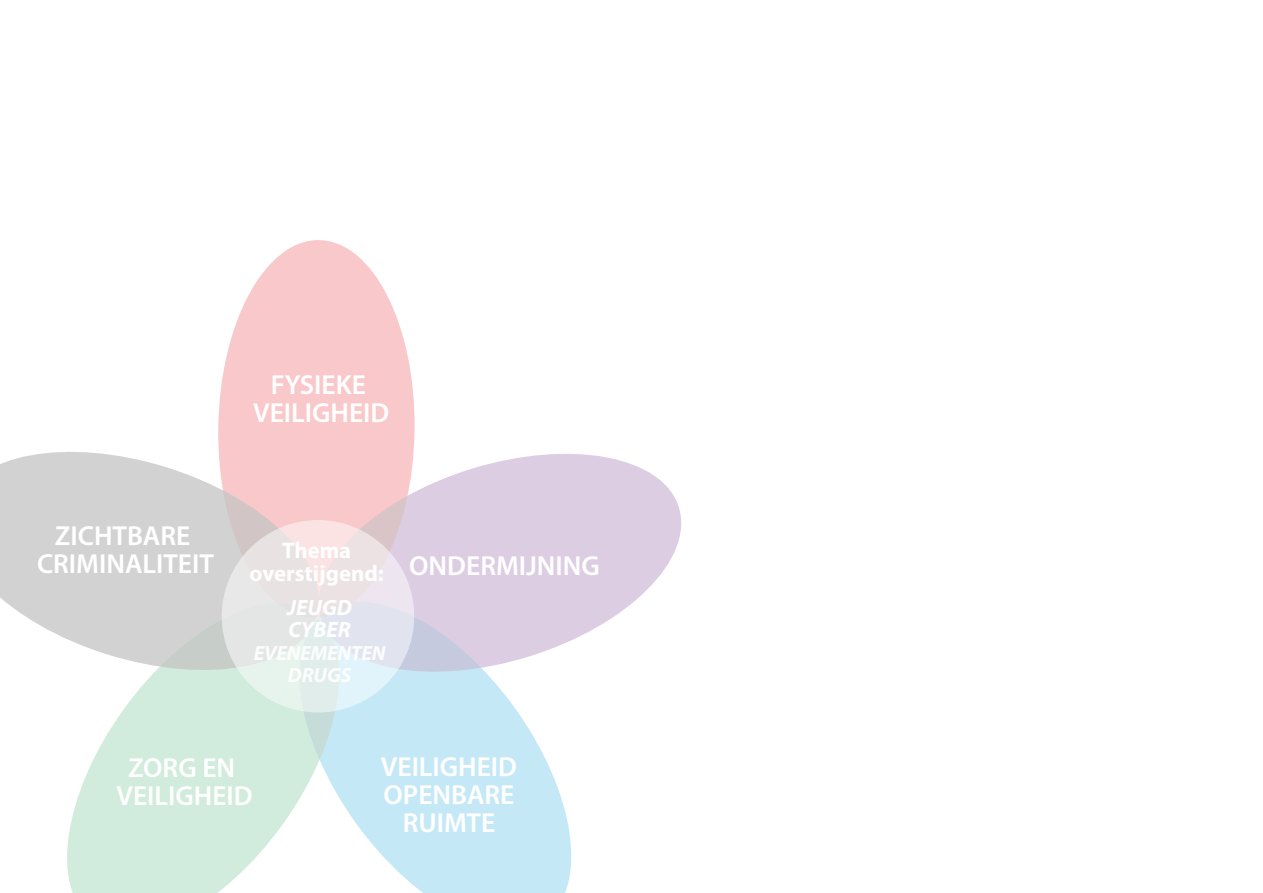
<style>
.page{position:relative;width:1263px;height:893px;background:#fff}
.page>*{position:absolute;margin:0;border:0;box-sizing:border-box;transform-origin:0 0}
.t1{font:600 27.6px/28px "Myriad Pro";color:#fff;text-align:center}
.t2{font:700 22.65px/23.1px "Myriad Pro";color:#fff;text-align:center}
.t3{font:italic 700 22.2px/22.5px "Myriad Pro";color:#fff}
.t4{font:italic 700 20.55px/22.5px "Myriad Pro";letter-spacing:-.015em;color:rgb(255 255 255/.9);text-align:center}
</style>
<div class="page">
<svg style="left:218px;top:240px;width:197px;height:214px;fill:#f8c8ca"></svg>
<svg style="left:67px;top:670px;width:232px;height:223px;fill:#d1ebdc"></svg>
<svg style="left:299px;top:672px;width:272px;height:221px;fill:#c5e8f7"></svg>
<svg style="left:319px;top:454px;width:362px;height:218px;fill:#dccde2"></svg>
<svg style="left:0;top:452px;width:319px;height:218px;background:#dad5d5"></svg>
<div style="left:222px;top:520px;width:192px;height:192px;background:linear-gradient(to bottom,#f3dfe1,#def1f1);border-radius:50%"></div>
<p class="t1" style="left:253px;top:370px;width:138px">FYSIEKE<br>VEILIGHEID</p>
<p class="t1" style="left:37px;top:521px;width:178px">ZICHTBARE<br>CRIMINALITEIT</p>
<p class="t2" style="left:250px;top:538px;width:136px">Thema overstijgend:</p>
<p class="t3" style="left:287px;top:595px;width:66px">JEUGD<br>CYBER</p>
<p class="t4" style="left:254px;top:641px;width:133px">EVENEMENTEN<br>DRUGS</p>
<p class="t1" style="left:409px;top:551px;width:192px">ONDERMIJNING</p>
<p class="t1" style="left:116px;top:753px;width:138px">ZORG EN<br>VEILIGHEID</p>
<p class="t1" style="left:381px;top:752px;width:138px">VEILIGHEID<br>OPENBARE<br>RUIMTE</p>
</div>
